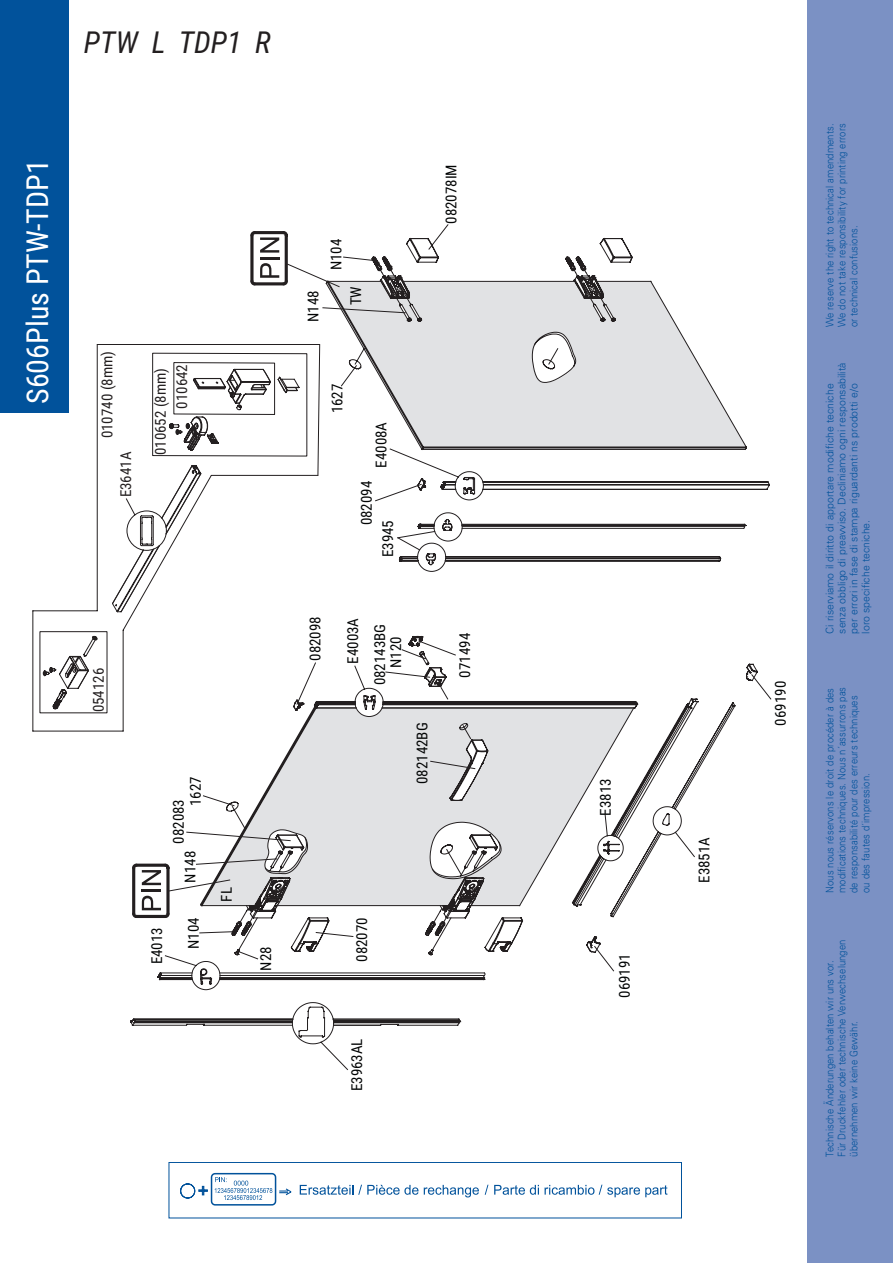
<style>
.page{position:relative;width:893px;height:1263px;background:#fff}
.page>*{position:absolute;margin:0;border:0;box-sizing:border-box;transform-origin:0 0}
.t1{font:30px "Roboto Condensed";color:#fff}
.t2{font:italic 30px "Roboto Condensed";color:#231f20}
.t3{font:15px "Roboto Condensed";color:#030505}
.t4{font:15px "Roboto Condensed";color:#231f20}
.t5{font:300 10.5px/12px "Univers";letter-spacing:.01em;color:#01529b;scale:.9 1}
.t6{font:300 10.5px/12px "Univers";letter-spacing:.01em;color:#01529b}
</style>
<div class="page">
<svg style="left:292px;top:980px;width:168px;height:90px"></svg>
<svg style="left:130px;top:980px;width:295px;height:46px"></svg>
<svg style="left:372px;top:256px;width:244px;height:21px"></svg>
<svg style="left:320px;top:277px;width:451px;height:694px"></svg>
<svg style="left:720px;top:524px;width:38px;height:429px"></svg>
<svg style="left:320px;top:524px;width:425px;height:184px"></svg>
<svg style="left:320px;top:556px;width:400px;height:403px"></svg>
<svg style="left:573px;top:699px;width:125px;height:206px"></svg>
<svg style="left:33px;top:344px;width:287px;height:387px"></svg>
<svg style="left:53px;top:689px;width:14px;height:20px"></svg>
<svg style="left:250px;top:231px;width:90px;height:57px"></svg>
<svg style="left:132px;top:636px;width:368px;height:344px"></svg>
<div style="left:169px;top:1162px;width:513px;height:56px;border:1px solid #01529b"></div>
<svg style="left:180px;top:1172px;width:112px;height:34px"></svg>
<svg style="left:424px;top:1185px;width:55px;height:12px"></svg>
<svg style="left:300px;top:1185px;width:118px;height:10px"></svg>
<svg style="left:485px;top:1185px;width:3px;height:10px"></svg>
<svg style="left:494px;top:1185px;width:45px;height:10px"></svg>
<svg style="left:545px;top:1185px;width:122px;height:12px"></svg>
<div style="left:808px;top:0;width:85px;height:1263px;background:#7b91c4"></div>
<div style="left:0;top:0;width:68px;height:412px;background:#01529b"></div>
<h1 class="t2" style="left:84px;top:21px;width:188px">PTW L TDP1 R</h1>
<h1 class="t1" style="left:17px;top:404px;width:246px;rotate:-90deg">S606Plus PTW-TDP1</h1>
<h2 class="t4" style="left:97px;top:438px;width:89px;rotate:-90deg">010740 (8mm)</h2>
<h2 class="t4" style="left:115px;top:497px;width:47px;rotate:-90deg">E3641A</h2>
<h2 class="t4" style="left:171px;top:409px;width:46px;rotate:-90deg">010642</h2>
<h2 class="t4" style="left:150px;top:455px;width:89px;rotate:-90deg">010652 (8mm)</h2>
<h2 class="t3" style="left:326px;top:270px;width:33px;rotate:-90deg">N104</h2>
<h2 class="t3" style="left:303px;top:322px;width:33px;rotate:-90deg">N148</h2>
<h2 class="t3" style="left:345px;top:305px;width:21px;rotate:-90deg">TW</h2>
<h2 class="t3" style="left:327px;top:413px;width:31px;rotate:-90deg">1627</h2>
<h2 class="t3" style="left:371px;top:468px;width:47px;rotate:-90deg">E4008A</h2>
<h2 class="t3" style="left:356px;top:525px;width:46px;rotate:-90deg">082094</h2>
<h2 class="t3" style="left:377px;top:557px;width:39px;rotate:-90deg">E3945</h2>
<h2 class="t3" style="left:441px;top:224px;width:61px;rotate:-90deg">082078IM</h2>
<h2 class="t4" style="left:88px;top:712px;width:46px;rotate:-90deg">054126</h2>
<h2 class="t3" style="left:305px;top:661px;width:46px;rotate:-90deg">082098</h2>
<h2 class="t3" style="left:342px;top:664px;width:47px;rotate:-90deg">E4003A</h2>
<h2 class="t3" style="left:369px;top:685px;width:63px;rotate:-90deg">082143BG</h2>
<h2 class="t3" style="left:385px;top:668px;width:33px;rotate:-90deg">N120</h2>
<h2 class="t3" style="left:185px;top:806px;width:31px;rotate:-90deg">1627</h2>
<h2 class="t3" style="left:168px;top:843px;width:46px;rotate:-90deg">082083</h2>
<h2 class="t3" style="left:180px;top:882px;width:33px;rotate:-90deg">N148</h2>
<h2 class="t3" style="left:216px;top:902px;width:16px;rotate:-90deg">FL</h2>
<h2 class="t3" style="left:183px;top:949px;width:33px;rotate:-90deg">N104</h2>
<h2 class="t3" style="left:146px;top:964px;width:39px;rotate:-90deg">E4013</h2>
<h2 class="t3" style="left:351px;top:962px;width:46px;rotate:-90deg">082070</h2>
<h2 class="t3" style="left:255px;top:971px;width:26px;rotate:-90deg">N28</h2>
<h2 class="t3" style="left:412px;top:784px;width:63px;rotate:-90deg">082142BG</h2>
<h2 class="t3" style="left:454px;top:677px;width:46px;rotate:-90deg">071494</h2>
<h2 class="t3" style="left:346px;top:1091px;width:54px;rotate:-90deg">E3963AL</h2>
<h2 class="t3" style="left:595px;top:816px;width:39px;rotate:-90deg">E3813</h2>
<h2 class="t3" style="left:614px;top:998px;width:46px;rotate:-90deg">069191</h2>
<h2 class="t3" style="left:694px;top:883px;width:47px;rotate:-90deg">E3851A</h2>
<h2 class="t3" style="left:770px;top:725px;width:46px;rotate:-90deg">069190</h2>
<p class="t5" style="left:823px;top:327px;width:228px;text-align:justify;rotate:-90deg">We reserve the right to technical amendments.<br>We do not take responsibility for printing errors or technical confusions.</p>
<p class="t6" style="left:823px;top:634px;width:273px;rotate:-90deg">Ci riserviamo il diritto di apportare modifiche tecniche senza obbligo di preavviso. Decliniamo ogni responsabilità per errori in fase di stampa riguardanti ns prodotti e/o<br>loro specifiche tecniche.</p>
<p class="t5" style="left:823px;top:893px;width:231px;rotate:-90deg">Nous nous réservons le droit de procéder à des modifications techniques. Nous n´assurrons pas de responsabilité pour des erreurs techniques ou des fautes d´impression.</p>
<p class="t5" style="left:823px;top:1157px;width:243px;rotate:-90deg">Technische Änderungen behalten wir uns vor.<br>Für Druckfehler oder technische Verwechselungen übernehmen wir keine Gewähr.</p>
</div>
